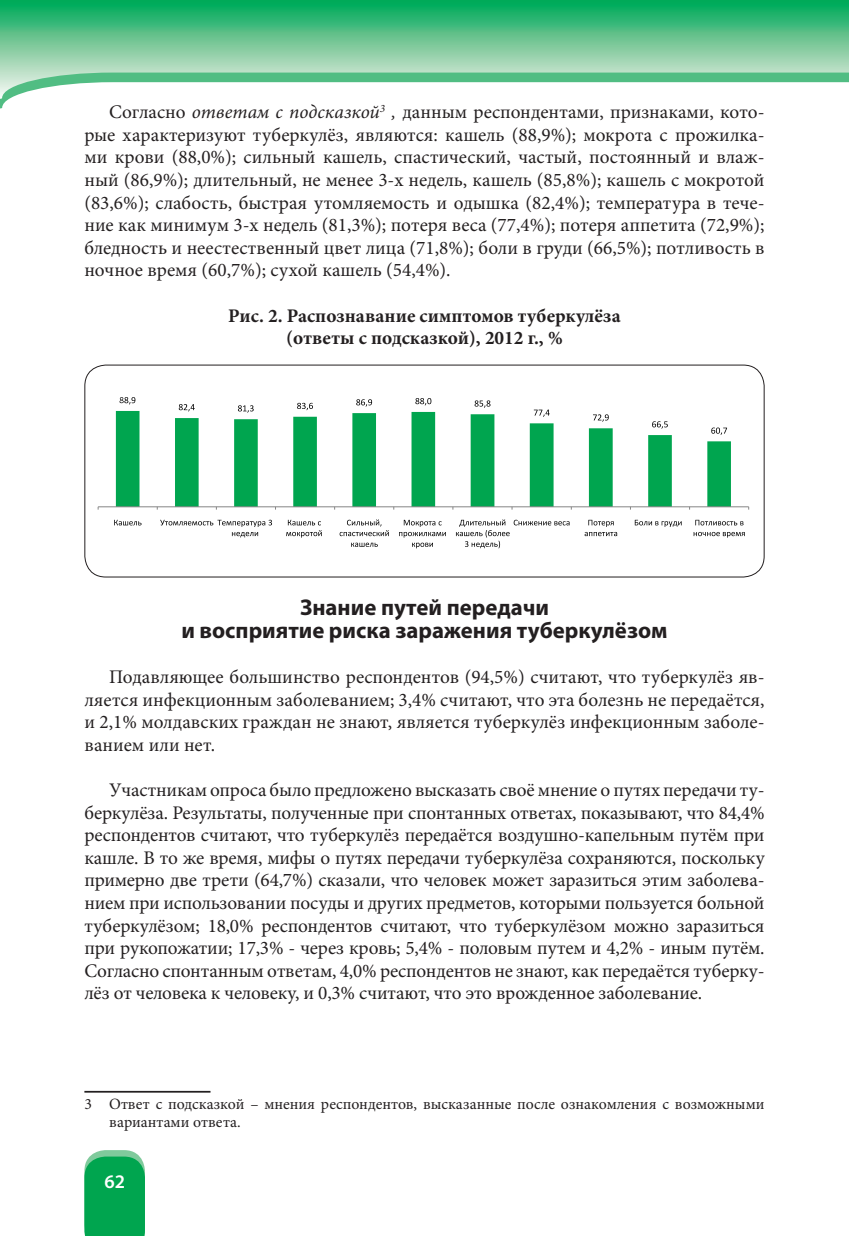
<style>
.page{position:relative;width:849px;height:1236px;background:#fff}
.page>*{position:absolute;margin:0;border:0;box-sizing:border-box;transform-origin:0 0}
.t1{font:700 22.75px/22.6px "Myriad Pro";color:#231f20;text-align:center}
.t2{font:19.25px/22.6px "Minion Pro";color:#231f20;text-align:justify}
.t3{font:700 19.25px/22.6px "Minion Pro";color:#231f20;text-align:center}
.t4{font:600 19.25px "Myriad Pro";color:#fff}
.t5{font:15.75px/17.5px "Minion Pro";color:#231f20}
.s1{font-style:italic}
</style>
<div class="page">
<svg style="left:84px;top:1150px;width:61px;height:85px;background:#14ab5c"></svg>
<svg style="left:0;top:0;width:848px;height:99px"></svg>
<hr style="left:84px;top:1090px;width:126px;height:2px;background:#231f20">
<svg style="left:86px;top:398px;width:677px;height:179px"></svg>
<div style="left:98px;top:399px;width:650px;height:108px;background:#fff"></div>
<svg style="left:116px;top:411px;width:614px;height:95px"></svg>
<hr style="left:98px;top:506px;width:650px;height:1px;background:#868686">
<svg style="left:119px;top:397px;width:16px;height:7px"></svg>
<svg style="left:179px;top:404px;width:16px;height:7px"></svg>
<svg style="left:238px;top:405px;width:15px;height:7px"></svg>
<svg style="left:297px;top:403px;width:16px;height:7px"></svg>
<svg style="left:356px;top:399px;width:16px;height:7px"></svg>
<svg style="left:415px;top:398px;width:16px;height:7px"></svg>
<svg style="left:474px;top:400px;width:16px;height:8px"></svg>
<svg style="left:533px;top:409px;width:16px;height:8px"></svg>
<svg style="left:592px;top:414px;width:16px;height:7px"></svg>
<svg style="left:652px;top:421px;width:15px;height:7px"></svg>
<svg style="left:711px;top:427px;width:15px;height:8px"></svg>
<svg style="left:114px;top:519px;width:27px;height:6px"></svg>
<svg style="left:160px;top:519px;width:112px;height:18px"></svg>
<svg style="left:286px;top:519px;width:36px;height:18px"></svg>
<svg style="left:339px;top:519px;width:50px;height:17px"></svg>
<svg style="left:351px;top:542px;width:27px;height:5px"></svg>
<svg style="left:399px;top:519px;width:46px;height:29px"></svg>
<svg style="left:456px;top:519px;width:113px;height:29px"></svg>
<svg style="left:584px;top:519px;width:33px;height:17px"></svg>
<svg style="left:634px;top:519px;width:47px;height:8px"></svg>
<svg style="left:695px;top:519px;width:48px;height:6px"></svg>
<svg style="left:693px;top:532px;width:51px;height:5px"></svg>
<div style="left:84px;top:364px;width:680px;height:213px;border:1px solid #231f20;border-radius:21px"></div>
<p class="t2" style="left:84px;top:101px;width:681px;text-indent:25px">Согласно <span class="s1">ответам с подсказкой</span><sup>3</sup> <span class="s1">,</span> данным респондентами, признаками, кото&shy;рые характеризуют туберкулёз, являются: кашель (88,9%); мокрота с прожилка&shy;ми крови (88,0%); сильный кашель, спастический, частый, постоянный и влаж&shy;ный (86,9%); длительный, не менее 3-х недель, кашель (85,8%); кашель с мокротой (83,6%); слабость, быстрая утомляемость и одышка (82,4%); температура в тече&shy;ние как минимум 3-х недель (81,3%); потеря веса (77,4%); потеря аппетита (72,9%); бледность и неестественный цвет лица (71,8%); боли в груди (66,5%); потливость в ночное время (60,7%); сухой кашель (54,4%).</p>
<p class="t3" style="left:228px;top:304px;width:394px">Рис. 2. Распознавание симптомов туберкулёза (ответы с подсказкой), 2012 г., %</p>
<p class="t1" style="left:181px;top:595px;width:487px">Знание путей передачи<br>и восприятие риска заражения туберкулёзом</p>
<p class="t2" style="left:84px;top:665px;width:681px;text-indent:25px">Подавляющее большинство респондентов (94,5%) считают, что туберкулёз яв&shy;ляется инфекционным заболеванием; 3,4% считают, что эта болезнь не передаётся, и 2,1% молдавских граждан не знают, является туберкулёз инфекционным заболе&shy;ванием или нет.</p>
<p class="t2" style="left:84px;top:778px;width:681px;text-indent:25px">Участникам опроса было предложено высказать своё мнение о путях передачи ту&shy;беркулёза. Результаты, полученные при спонтанных ответах, показывают, что 84,4% респондентов считают, что туберкулёз передаётся воздушно-капельным путём при кашле. В то же время, мифы о путях передачи туберкулёза сохраняются, поскольку примерно две трети (64,7%) сказали, что человек может заразиться этим заболева&shy;нием при использовании посуды и других предметов, которыми пользуется больной туберкулёзом; 18,0% респондентов считают, что туберкулёзом можно заразиться при рукопожатии; 17,3% - через кровь; 5,4% - половым путем и 4,2% - иным путём.<br>Согласно спонтанным ответам, 4,0% респондентов не знают, как передаётся туберку&shy;лёз от человека к человеку, и 0,3% считают, что это врожденное заболевание.</p>
<p class="t5" style="left:109px;top:1095px;width:656px;text-indent:-25px">3 Ответ с подсказкой – мнения респондентов, высказанные после ознакомления с возможными вариантами ответа.</p>
<p class="t4" style="left:104px;top:1168px;width:22px">62</p>
</div>
